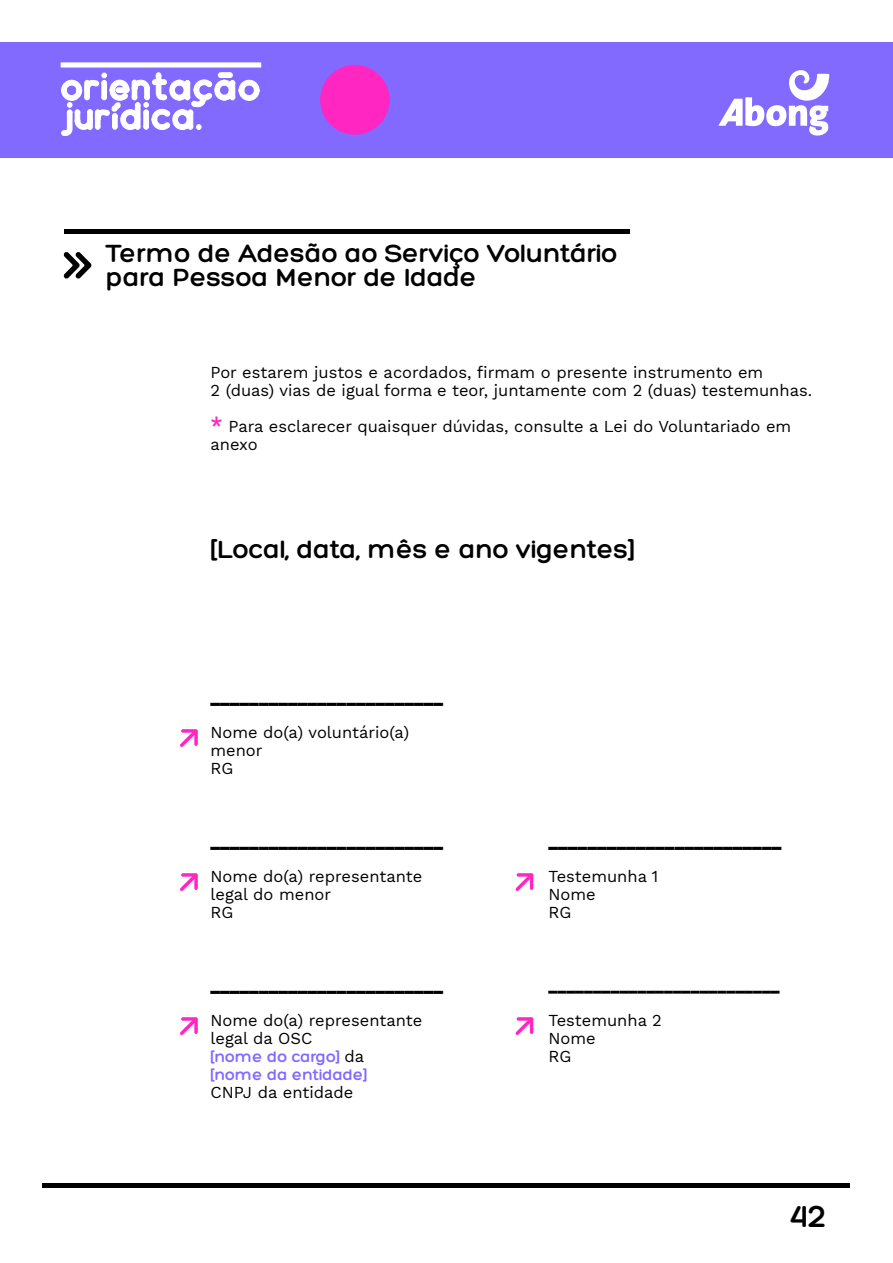
<style>
.page{position:relative;width:893px;height:1263px;background:#fff}
.page>*{position:absolute;margin:0;border:0;box-sizing:border-box;transform-origin:0 0}
.t1{font:700 33px "Hero";color:#000}
.t2{font:700 27px/24px "Hero";color:#000}
.t3{font:18px "Work Sans";color:#000}
.t4{font:16.5px/18px "Work Sans";color:#000}
.t5{font:700 16.5px/18px "Hero";color:#8269ff}
.s1{font-size:21px;color:#ff26c2}
.s2{font-family:"Work Sans";font-weight:400;color:#000}
</style>
<div class="page">
<svg style="left:63px;top:252px;width:29px;height:27px"></svg>
<hr style="left:64px;top:230px;width:565px;height:4px;background:#000">
<hr style="left:43px;top:1184px;width:807px;height:4px;background:#000">
<div style="left:0;top:43px;width:893px;height:115px;background:#8269ff"></div>
<svg style="left:320px;top:65px;width:70px;height:70px"></svg>
<hr style="left:61px;top:63px;width:200px;height:4px;background:#fff">
<svg style="left:61px;top:73px;width:198px;height:63px"></svg>
<svg style="left:718px;top:70px;width:111px;height:66px"></svg>
<svg style="left:180px;top:729px;width:18px;height:18px"></svg>
<svg style="left:180px;top:1017px;width:18px;height:18px"></svg>
<svg style="left:515px;top:1017px;width:18px;height:18px"></svg>
<svg style="left:515px;top:873px;width:18px;height:18px"></svg>
<svg style="left:180px;top:873px;width:18px;height:18px"></svg>
<h2 class="t2" style="left:106px;top:243px;width:513px">Termo de Adesão ao Serviço Voluntário para Pessoa Menor de Idade</h2>
<p class="t4" style="left:210px;top:363px;width:603px">Por estarem justos e acordados, firmam o presente instrumento em<br>2 (duas) vias de igual forma e teor, juntamente com 2 (duas) testemunhas.</p>
<p class="t4" style="left:210px;top:417px;width:582px"><span class="s1">*</span> Para esclarecer quaisquer dúvidas, consulte a Lei do Voluntariado em anexo</p>
<h2 class="t2" style="left:210px;top:538px;width:426px">[Local, data, mês e ano vigentes]</h2>
<p class="t3" style="left:210px;top:682px;width:234px">________________________</p>
<p class="t4" style="left:210px;top:723px;width:200px">Nome do(a) voluntário(a) menor<br>RG</p>
<p class="t3" style="left:210px;top:826px;width:234px">________________________</p>
<p class="t4" style="left:210px;top:867px;width:213px">Nome do(a) representante legal do menor<br>RG</p>
<p class="t3" style="left:210px;top:970px;width:234px">________________________</p>
<p class="t4" style="left:210px;top:1011px;width:213px">Nome do(a) representante legal da OSC</p>
<p class="t5" style="left:210px;top:1048px;width:158px">[nome do cargo] <span class="s2">da </span>[nome da entidade]</p>
<p class="t4" style="left:210px;top:1083px;width:144px">CNPJ da entidade</p>
<p class="t3" style="left:549px;top:826px;width:234px">________________________</p>
<p class="t4" style="left:549px;top:867px;width:111px">Testemunha 1<br>Nome<br>RG</p>
<p class="t4" style="left:549px;top:966px;width:233px;line-height:36px">__________________________<br>Testemunha 2</p>
<p class="t4" style="left:549px;top:1029px;width:49px">Nome<br>RG</p>
<h1 class="t1" style="left:791px;top:1198px;width:37px">42</h1>
</div>
